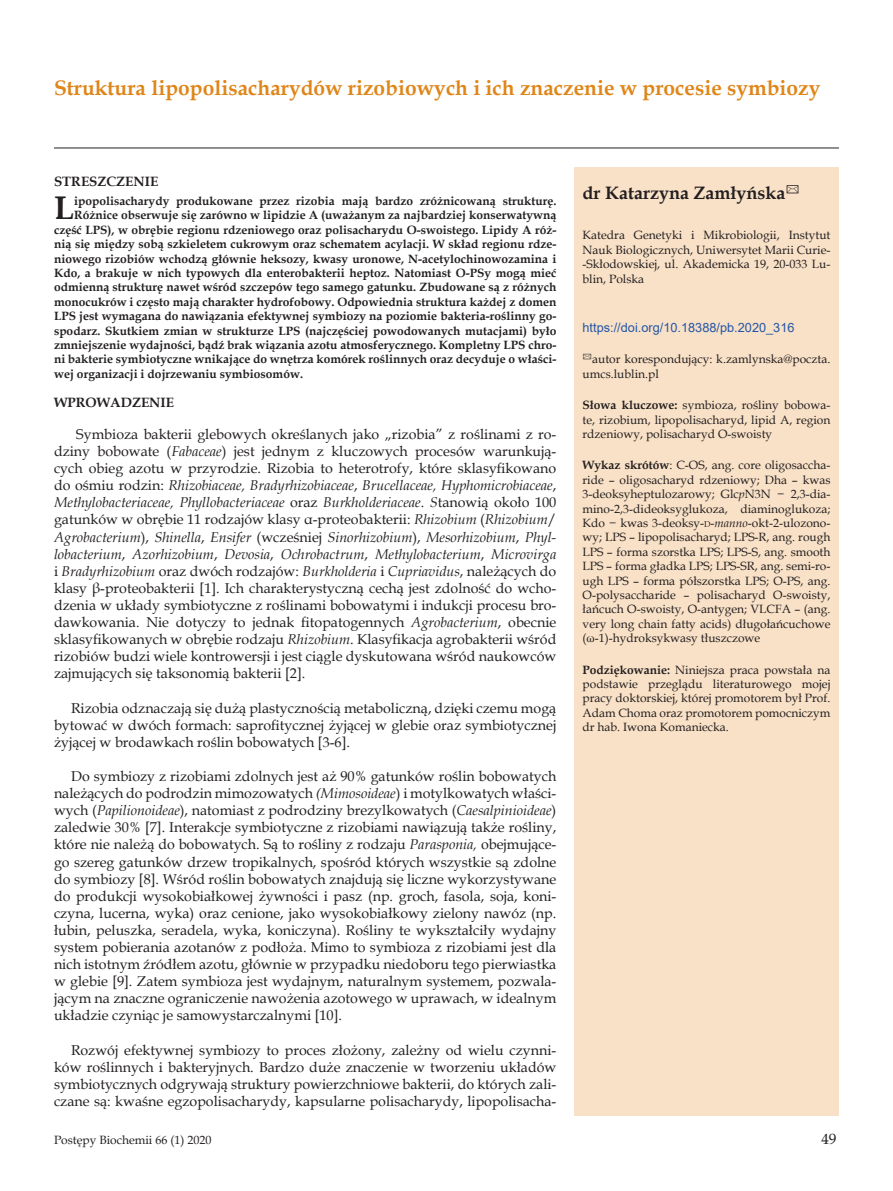
<style>
.page{position:relative;width:893px;height:1191px;background:#fff}
.page>*{position:absolute;margin:0;border:0;box-sizing:border-box;transform-origin:0 0}
._6_Streszczenie{font:700 32.7px "Book Antiqua";color:#231f20}
._1_Tytul{font:700 21px "Book Antiqua";color:#df8619}
._2_Autor{font:700 18px "Book Antiqua";color:#231f20}
.t1{font:15px "Book Antiqua";color:#231f20}
.Body_tekst{font:14.25px/17.1px "Book Antiqua";color:#231f20;text-align:justify}
.Tytul_1{font:700 13.5px "Book Antiqua";color:#231f20}
._6_DOI{font:12.75px "Arial";color:#2356a6}
._6_Streszczenie-2{font:700 12px "Book Antiqua";color:#231f20}
._5_Skroty{font:12px/14.4px "Book Antiqua";color:#231f20;text-align:justify}
._3_Adres{font:12px/14.4px "Book Antiqua";color:#231f20;text-align:justify}
.s1{font-style:italic}
.s2{font-weight:700}
.s3{font-size:8.4px}
</style>
<div class="page">
<hr style="left:54px;top:148px;width:785px;height:1px;background:#231f20">
<div style="left:574px;top:167px;width:265px;height:948px;background:#f9e1c7"></div>
<p class="_1_Tytul" style="left:54px;top:73px;width:768px">Struktura lipopolisacharydów rizobiowych i ich znaczenie w procesie symbiozy</p>
<p class="Tytul_1" style="left:54px;top:172px;width:106px">STRESZCZENIE</p>
<p class="_6_Streszczenie" style="left:54px;top:186px;width:22px">L</p>
<p class="_6_Streszczenie-2" style="left:74px;top:193px;width:484px">ipopolisacharydy produkowane przez rizobia mają bardzo zróżnicowaną strukturę.</p>
<p class="_6_Streszczenie-2" style="left:74px;top:207px;width:484px">Różnice obserwuje się zarówno w lipidzie A (uważanym za najbardziej konserwatywną</p>
<p class="_6_Streszczenie-2" style="left:54px;top:221px;width:504px">część LPS), w obrębie regionu rdzeniowego oraz polisacharydu O-swoistego. Lipidy A róż-</p>
<p class="_6_Streszczenie-2" style="left:54px;top:236px;width:504px">nią się między sobą szkieletem cukrowym oraz schematem acylacji. W skład regionu rdze-</p>
<p class="_6_Streszczenie-2" style="left:54px;top:250px;width:504px">niowego rizobiów wchodzą głównie heksozy, kwasy uronowe, N-acetylochinowozamina i</p>
<p class="_6_Streszczenie-2" style="left:54px;top:265px;width:504px">Kdo, a brakuje w nich typowych dla enterobakterii heptoz. Natomiast O-PSy mogą mieć</p>
<p class="_6_Streszczenie-2" style="left:54px;top:279px;width:504px">odmienną strukturę nawet wśród szczepów tego samego gatunku. Zbudowane są z różnych</p>
<p class="_6_Streszczenie-2" style="left:54px;top:293px;width:504px">monocukrów i często mają charakter hydrofobowy. Odpowiednia struktura każdej z domen</p>
<p class="_6_Streszczenie-2" style="left:54px;top:308px;width:504px">LPS jest wymagana do nawiązania efektywnej symbiozy na poziomie bakteria-roślinny go-</p>
<p class="_6_Streszczenie-2" style="left:54px;top:322px;width:504px">spodarz. Skutkiem zmian w strukturze LPS (najczęściej powodowanych mutacjami) było</p>
<p class="_6_Streszczenie-2" style="left:54px;top:337px;width:504px">zmniejszenie wydajności, bądź brak wiązania azotu atmosferycznego. Kompletny LPS chro-</p>
<p class="_6_Streszczenie-2" style="left:54px;top:351px;width:504px">ni bakterie symbiotyczne wnikające do wnętrza komórek roślinnych oraz decyduje o właści-</p>
<p class="_6_Streszczenie-2" style="left:54px;top:365px;width:250px">wej organizacji i dojrzewaniu symbiosomów.</p>
<p class="Tytul_1" style="left:54px;top:393px;width:121px">WPROWADZENIE</p>
<p class="Body_tekst" style="left:54px;top:425px;width:504px;text-indent:22px">Symbioza bakterii glebowych określanych jako „rizobia” z roślinami z ro&shy;dziny bobowate (<span class="s1">Fabaceae</span>) jest jednym z kluczowych procesów warunkują&shy;cych obieg azotu w przyrodzie. Rizobia to heterotrofy, które sklasyfikowano do ośmiu rodzin: <span class="s1">Rhizobiaceae, Bradyrhizobiaceae</span>, <span class="s1">Brucellaceae, Hyphomicrobiaceae</span>, <span class="s1">Methylobacteriaceae, Phyllobacteriaceae</span> oraz <span class="s1">Burkholderiaceae</span>. <span class="s1">S</span>tanowią około 100 gatunków w obrębie 11 rodzajów klasy α-proteobakterii: <span class="s1">Rhizobium</span> (<span class="s1">Rhizobium</span>/ <span class="s1">Agrobacterium</span>), <span class="s1">Shinella</span>, <span class="s1">Ensifer</span> (wcześniej <span class="s1">Sinorhizobium</span>), <span class="s1">Mesorhizobium</span>, <span class="s1">Phyl&shy;lobacterium</span>, <span class="s1">Azorhizobium</span>, <span class="s1">Devosia</span>, <span class="s1">Ochrobactrum</span>, <span class="s1">Methylobacterium</span>, <span class="s1">Microvirga </span>i <span class="s1">Bradyrhizobium</span> oraz dwóch rodzajów: <span class="s1">Burkholderia</span> i <span class="s1">Cupriavidus</span>, należących do klasy β-proteobakterii [1]. Ich charakterystyczną cechą jest zdolność do wcho&shy;dzenia w układy symbiotyczne z roślinami bobowatymi i indukcji procesu bro&shy;dawkowania. Nie dotyczy to jednak fitopatogennych <span class="s1">Agrobacterium</span>, obecnie sklasyfikowanych w obrębie rodzaju <span class="s1">Rhizobium</span>. Klasyfikacja agrobakterii wśród rizobiów budzi wiele kontrowersji i jest ciągle dyskutowana wśród naukowców zajmujących się taksonomią bakterii [2].</p>
<p class="Body_tekst" style="left:54px;top:699px;width:504px;text-indent:17px">Rizobia odznaczają się dużą plastycznością metaboliczną, dzięki czemu mogą bytować w dwóch formach: saprofitycznej żyjącej w glebie oraz symbiotycznej żyjącej w brodawkach roślin bobowatych [3-6].</p>
<p class="Body_tekst" style="left:54px;top:767px;width:504px;text-indent:17px">Do symbiozy z rizobiami zdolnych jest aż 90% gatunków roślin bobowatych należących do podrodzin mimozowatych <span class="s1">(Mimosoideae</span>) i motylkowatych właści&shy;wych (<span class="s1">Papilionoideae</span>), natomiast z podrodziny brezylkowatych (<span class="s1">Caesalpinioideae</span>) zaledwie 30% [7]. Interakcje symbiotyczne z rizobiami nawiązują także rośliny, które nie należą do bobowatych. Są to rośliny z rodzaju <span class="s1">Parasponia,</span> obejmujące&shy;go szereg gatunków drzew tropikalnych, spośród których wszystkie są zdolne do symbiozy [8]. Wśród roślin bobowatych znajdują się liczne wykorzystywane do produkcji wysokobiałkowej żywności i pasz (np. groch, fasola, soja, koni&shy;czyna, lucerna, wyka) oraz cenione, jako wysokobiałkowy zielony nawóz (np. łubin, peluszka, seradela, wyka, koniczyna). Rośliny te wykształciły wydajny system pobierania azotanów z podłoża. Mimo to symbioza z rizobiami jest dla nich istotnym źródłem azotu, głównie w przypadku niedoboru tego pierwiastka w glebie [9]. Zatem symbioza jest wydajnym, naturalnym systemem, pozwala&shy;jącym na znaczne ograniczenie nawożenia azotowego w uprawach, w idealnym układzie czyniąc je samowystarczalnymi [10].</p>
<p class="Body_tekst" style="left:54px;top:1041px;width:504px;text-indent:17px">Rozwój efektywnej symbiozy to proces złożony, zależny od wielu czynni&shy;ków roślinnych i bakteryjnych. Bardzo duże znaczenie w tworzeniu układów symbiotycznych odgrywają struktury powierzchniowe bakterii, do których zali&shy;czane są: kwaśne egzopolisacharydy, kapsularne polisacharydy, lipopolisacha-</p>
<p class="_2_Autor" style="left:583px;top:181px;width:219px">dr Katarzyna Zamłyńska✉</p>
<p class="_3_Adres" style="left:583px;top:228px;width:249px">Katedra Genetyki i Mikrobiologii, Instytut Nauk Biologicznych, Uniwersytet Marii Curie--Skłodowskiej, ul. Akademicka 19, 20-033 Lu&shy;blin, Polska</p>
<p class="_6_DOI" style="left:583px;top:318px;width:213px">https://doi.org/10.18388/pb.2020_316</p>
<p class="_5_Skroty" style="left:583px;top:352px;width:249px">✉autor korespondujący: k.zamlynska@poczta. umcs.lublin.pl</p>
<p class="_5_Skroty" style="left:583px;top:397px;width:249px"><span class="s2">Słowa kluczowe:</span> symbioza, rośliny bobowa&shy;te, rizobium, lipopolisacharyd, lipid A, region rdzeniowy, polisacharyd O-swoisty</p>
<p class="_5_Skroty" style="left:583px;top:458px;width:249px"><span class="s2">Wykaz skrótów</span>: C-OS, ang. core oligosaccha&shy;ride – oligosacharyd rdzeniowy; Dha – kwas 3-deoksyheptulozarowy; Glc<span class="s1">p</span>N3N − 2,3-dia&shy;mino-2,3-dideoksyglukoza, diaminoglukoza; Kdo − kwas 3-deoksy-<span class="s3">d</span>-<span class="s1">manno</span>-okt-2-ulozono&shy;wy; LPS – lipopolisacharyd; LPS-R, ang. rough LPS – forma szorstka LPS; LPS-S, ang. smooth LPS – forma gładka LPS; LPS-SR, ang. semi-ro&shy;ugh LPS – forma półszorstka LPS; O-PS, ang.<br>O-polysaccharide – polisacharyd O-swoisty, łańcuch O-swoisty, O-antygen; VLCFA – (ang. very long chain fatty acids) długołańcuchowe (ω-1)-hydroksykwasy tłuszczowe</p>
<p class="_5_Skroty" style="left:583px;top:662px;width:249px"><span class="s2">Podziękowanie:</span> Niniejsza praca powstała na podstawie przeglądu literaturowego mojej pracy doktorskiej, której promotorem był Prof.<br>Adam Choma oraz promotorem pomocniczym dr hab. Iwona Komaniecka.</p>
<p class="_5_Skroty" style="left:54px;top:1132px;width:159px">Postępy Biochemii 66 (1) 2020</p>
<p class="t1" style="left:821px;top:1128px;width:16px">49</p>
</div>
